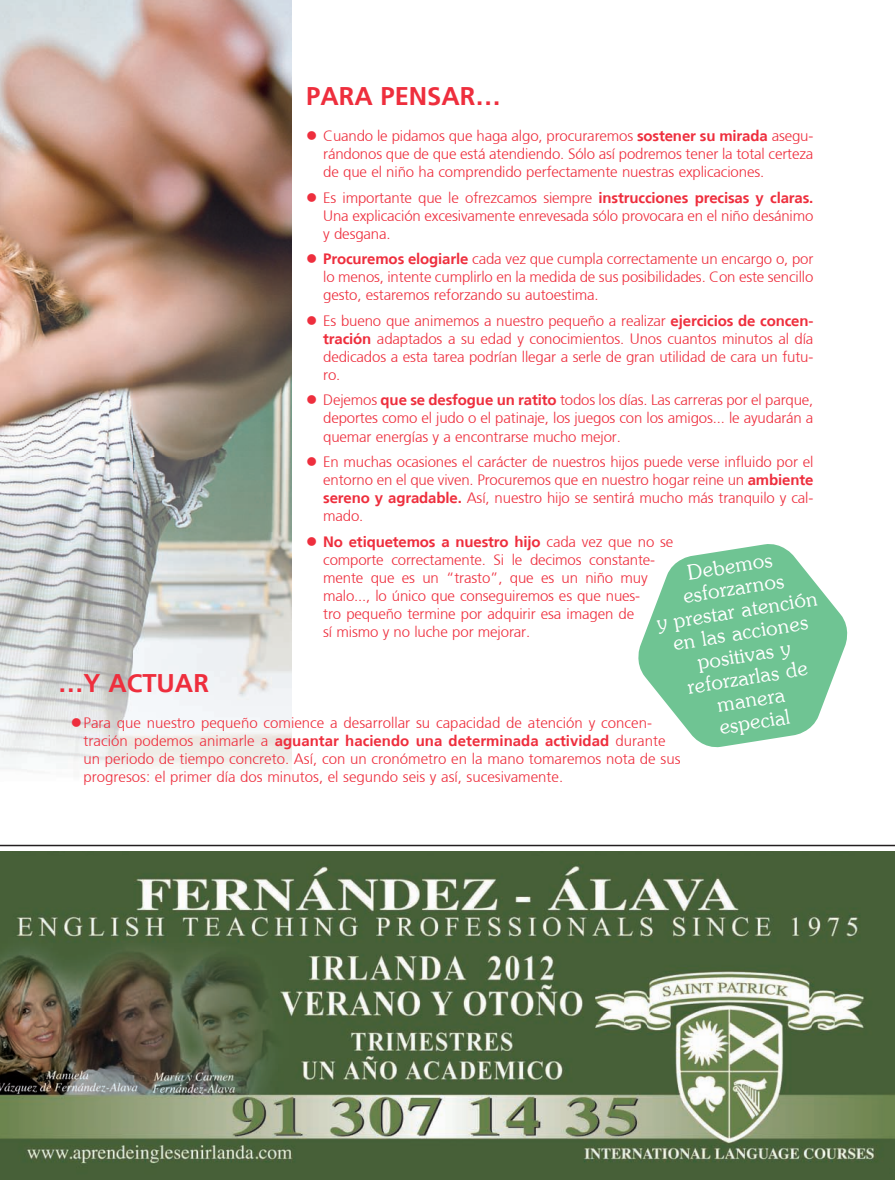
<style>
.page{position:relative;width:895px;height:1180px;background:#fff}
.page>*{position:absolute;margin:0;border:0;box-sizing:border-box;transform-origin:0 0}
.t1{font:700 25.5px "Frutiger";color:#ee2e3d}
.t2{font:21px/22.5px "Soutane";color:#fff;text-align:center}
.t3{font:300 15px/18px "Frutiger";letter-spacing:-.01em;color:#ee2e3d;text-align:justify}
.s1{font-weight:700}
</style>
<div class="page">
<img style="left:0;top:0;width:292px;height:772px">
<svg style="left:638px;top:544px;width:210px;height:204px;fill:#6fc493"></svg>
<hr style="left:0;top:844px;width:895px;height:2px;background:#231f20">
<img style="left:0;top:851px;width:895px;height:328px">
<svg style="left:72px;top:718px;width:9px;height:9px"></svg>
<p class="t1" style="left:306px;top:82px;width:196px">PARA PENSAR…</p>
<p class="t3" style="left:323px;top:127px;width:492px">Cuando le pidamos que haga algo, procuraremos <span class="s1">sostener su mirada</span> asegu&shy;rándonos que de que está atendiendo. Sólo así podremos tener la total certeza de que el niño ha comprendido perfectamente nuestras explicaciones.</p>
<p class="t3" style="left:323px;top:188px;width:492px">Es importante que le ofrezcamos siempre <span class="s1">instrucciones precisas y claras.<br></span>Una explicación excesivamente enrevesada sólo provocara en el niño desánimo y desgana.</p>
<p class="t3" style="left:323px;top:250px;width:492px"><span class="s1">Procuremos elogiarle</span> cada vez que cumpla correctamente un encargo o, por lo menos, intente cumplirlo en la medida de sus posibilidades. Con este sencillo gesto, estaremos reforzando su autoestima.</p>
<p class="t3" style="left:323px;top:311px;width:492px">Es bueno que animemos a nuestro pequeño a realizar <span class="s1">ejercicios de concen&shy;tración</span> adaptados a su edad y conocimientos. Unos cuantos minutos al día dedicados a esta tarea podrían llegar a serle de gran utilidad de cara un futu&shy;ro.</p>
<p class="t3" style="left:323px;top:391px;width:492px">Dejemos <span class="s1">que se desfogue un ratito</span> todos los días. Las carreras por el parque, deportes como el judo o el patinaje, los juegos con los amigos... le ayudarán a quemar energías y a encontrarse mucho mejor.</p>
<p class="t3" style="left:323px;top:452px;width:492px">En muchas ocasiones el carácter de nuestros hijos puede verse influido por el entorno en el que viven. Procuremos que en nuestro hogar reine un <span class="s1">ambiente sereno y agradable.</span> Así, nuestro hijo se sentirá mucho más tranquilo y cal&shy;mado.</p>
<p class="t3" style="left:323px;top:532px;width:352px;text-align:left"><span class="s1">No etiquetemos a nuestro hijo</span> cada vez que no se comporte correctamente. Si le decimos constante&shy;mente que es un “trasto”, que es un niño muy malo..., lo único que conseguiremos es que nues-<br>tro pequeño termine por adquirir esa imagen de<br>sí mismo y no luche por mejorar.</p>
<p class="t2" style="left:648px;top:567px;width:164px;rotate:-9deg">Debemos esforzarnos<br>y prestar atención en las acciones positivas y reforzarlas de manera<br>especial</p>
<p class="t1" style="left:58px;top:669px;width:152px">…Y ACTUAR</p>
<p class="t3" style="left:84px;top:713px;width:598px;text-align:left">Para que nuestro pequeño comience a desarrollar su capacidad de atención y concen&shy;tración podemos animarle a <span class="s1">aguantar haciendo una determinada actividad</span> durante un periodo de tiempo concreto. Así, con un cronómetro en la mano tomaremos nota de sus progresos: el primer día dos minutos, el segundo seis y así, sucesivamente.</p>
</div>
